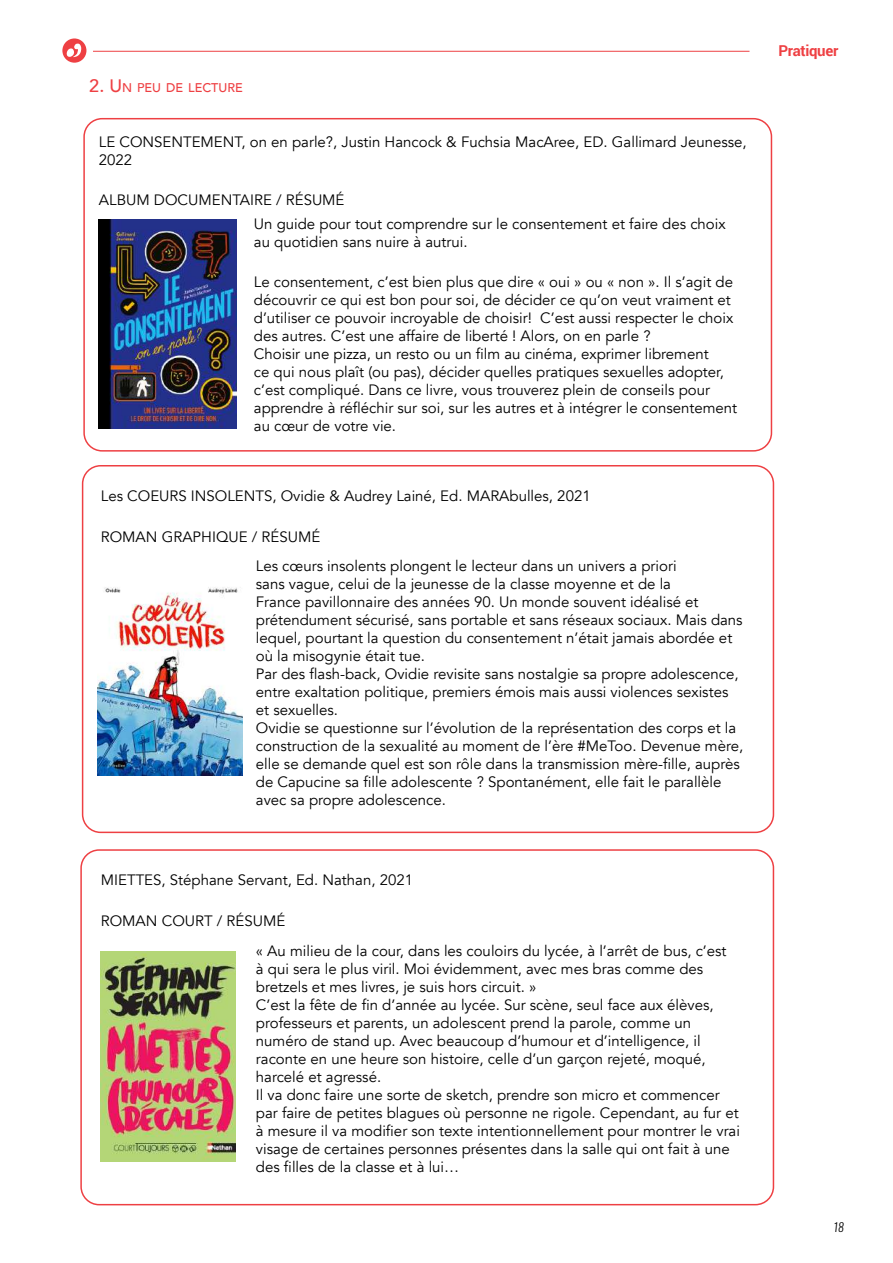
<style>
.page{position:relative;width:893px;height:1263px;background:#fff}
.page>*{position:absolute;margin:0;border:0;box-sizing:border-box;transform-origin:0 0}
.t1{font:15px/18px "Avenir";color:#000}
.t2{font:700 15px "Roboto";letter-spacing:-.02em;color:#ee4043}
.t3{font:500 12.6px "Avenir";color:#ee4043}
.t4{font:italic 300 12px "Oswald";color:#000}
.s1{font-size:18px}
</style>
<div class="page">
<hr style="left:93px;top:51px;width:656px;height:1px;background:#ee4043">
<svg style="left:62px;top:38px;width:24px;height:25px"></svg>
<img style="left:99px;top:220px;width:138px;height:209px">
<div style="left:83px;top:118px;width:689px;height:334px;border:2px solid #ee4043;border-radius:18px"></div>
<div style="left:80px;top:849px;width:694px;height:356px;border:2px solid #ee4043;border-radius:18px"></div>
<img style="left:98px;top:587px;width:145px;height:188px">
<div style="left:82px;top:465px;width:692px;height:368px;border:2px solid #ee4043;border-radius:18px"></div>
<img style="left:101px;top:951px;width:135px;height:210px">
<p class="t3" style="left:89px;top:77px;width:155px"><span class="s1">2. U</span> N PEU DE LECTURE</p>
<p class="t1" style="left:99px;top:133px;width:649px">LE CONSENTEMENT, on en parle?, Justin Hancock &amp; Fuchsia MacAree, ED. Gallimard Jeunesse,<br>2022</p>
<p class="t1" style="left:254px;top:188px;width:473px;line-height:23.5px;text-indent:-155px">ALBUM DOCUMENTAIRE / RÉSUMÉ<br>Un guide pour tout comprendre sur le consentement et faire des choix</p>
<p class="t1" style="left:254px;top:233px;width:215px">au quotidien sans nuire à autrui.</p>
<p class="t1" style="left:254px;top:273px;width:485px">Le consentement, c’est bien plus que dire « oui » ou « non ». Il s’agit de découvrir ce qui est bon pour soi, de décider ce qu’on veut vraiment et d’utiliser ce pouvoir incroyable de choisir! C’est aussi respecter le choix des autres. C’est une affaire de liberté ! Alors, on en parle ?<br>Choisir une pizza, un resto ou un film au cinéma, exprimer librement<br>ce qui nous plaît (ou pas), décider quelles pratiques sexuelles adopter, c’est compliqué. Dans ce livre, vous trouverez plein de conseils pour apprendre à réfléchir sur soi, sur les autres et à intégrer le consentement au cœur de votre vie.</p>
<p class="t1" style="left:101px;top:487px;width:491px">Les COEURS INSOLENTS, Ovidie &amp; Audrey Lainé, Ed. MARAbulles, 2021</p>
<p class="t1" style="left:256px;top:522px;width:422px;line-height:29.5px;text-indent:-155px">ROMAN GRAPHIQUE / RÉSUMÉ<br>Les cœurs insolents plongent le lecteur dans un univers a priori</p>
<p class="t1" style="left:256px;top:575px;width:489px">sans vague, celui de la jeunesse de la classe moyenne et de la<br>France pavillonnaire des années 90. Un monde souvent idéalisé et prétendument sécurisé, sans portable et sans réseaux sociaux. Mais dans lequel, pourtant la question du consentement n’était jamais abordée et où la misogynie était tue.<br>Par des flash-back, Ovidie revisite sans nostalgie sa propre adolescence, entre exaltation politique, premiers émois mais aussi violences sexistes et sexuelles.<br>Ovidie se questionne sur l’évolution de la représentation des corps et la construction de la sexualité au moment de l’ère #MeToo. Devenue mère, elle se demande quel est son rôle dans la transmission mère-fille, auprès de Capucine sa fille adolescente ? Spontanément, elle fait le parallèle avec sa propre adolescence.</p>
<p class="t1" style="left:101px;top:871px;width:314px">MIETTES, Stéphane Servant, Ed. Nathan, 2021</p>
<p class="t1" style="left:256px;top:906px;width:472px;line-height:30.2px;text-indent:-155px">ROMAN COURT / RÉSUMÉ<br>« Au milieu de la cour, dans les couloirs du lycée, à l’arrêt de bus, c’est</p>
<p class="t1" style="left:256px;top:960px;width:486px">à qui sera le plus viril. Moi évidemment, avec mes bras comme des bretzels et mes livres, je suis hors circuit. »<br>C’est la fête de fin d’année au lycée. Sur scène, seul face aux élèves, professeurs et parents, un adolescent prend la parole, comme un numéro de stand up. Avec beaucoup d’humour et d’intelligence, il raconte en une heure son histoire, celle d’un garçon rejeté, moqué, harcelé et agressé.<br>Il va donc faire une sorte de sketch, prendre son micro et commencer par faire de petites blagues où personne ne rigole. Cependant, au fur et à mesure il va modifier son texte intentionnellement pour montrer le vrai visage de certaines personnes présentes dans la salle qui ont fait à une des filles de la classe et à lui…</p>
<p class="t2" style="left:778px;top:40px;width:62px">Pratiquer</p>
<p class="t4" style="left:833px;top:1219px;width:12px">18</p>
</div>
